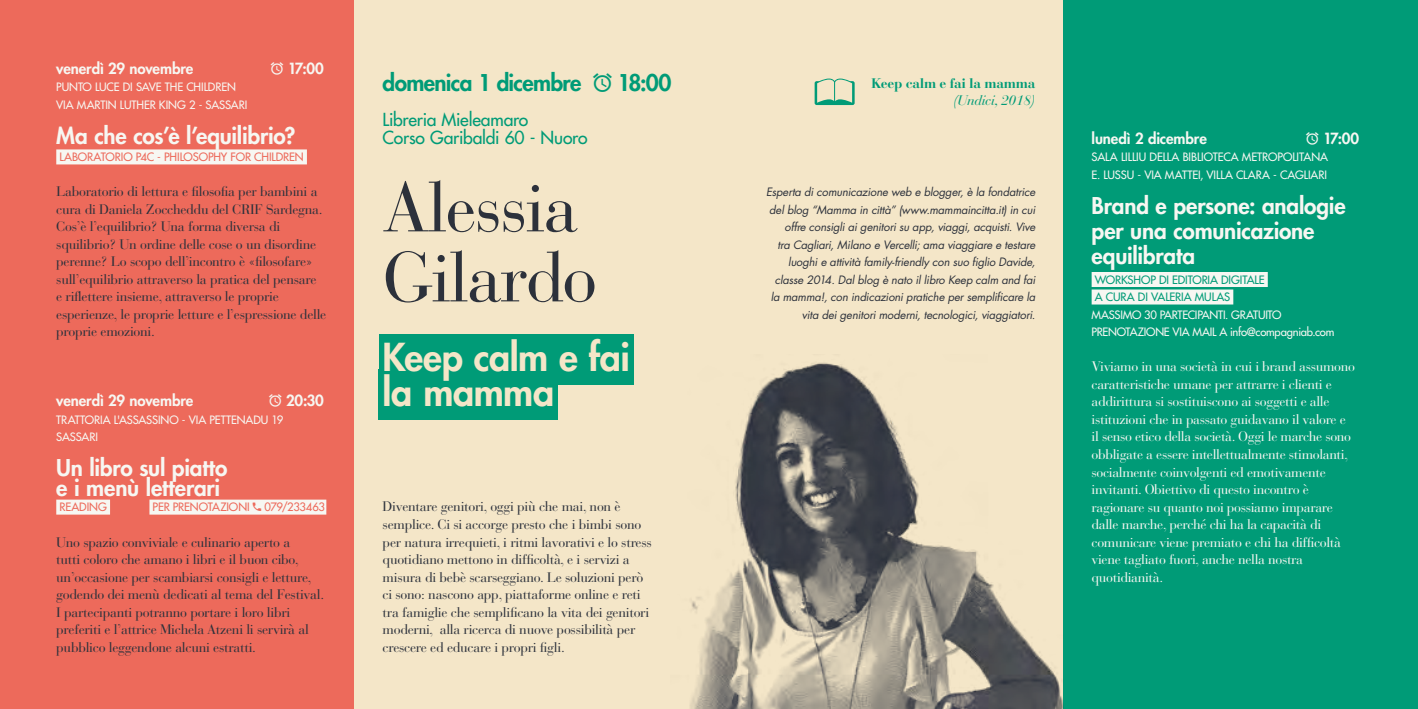
<style>
.page{position:relative;width:1418px;height:709px;background:#fff}
.page>*{position:absolute;margin:0;border:0;box-sizing:border-box;transform-origin:0 0}
.t1{font:70px/70px "Bauer Bodoni Std";letter-spacing:-.025em;color:#2c313b}
.t2{font:800 37.5px/35px "Futura Std";letter-spacing:-.015em;color:#f4e6c8}
.t3{font:800 22.5px/25px "Futura Std";letter-spacing:-.01em;color:#f7f7f2}
.t4{font:800 22.5px "Futura Std";letter-spacing:-.03em;color:#009b77}
.t5{font:500 17.5px/17.5px "Futura Std";letter-spacing:-.015em;color:#009b77}
.t6{font:800 15px "Futura Std";letter-spacing:-.005em;color:#f7f7f2}
.t7{font:13.75px/17.5px "Bauer Bodoni Std";letter-spacing:-.02em;color:#2c313b}
.t8{font:13.75px/17.5px "Bauer Bodoni Std";letter-spacing:-.025em;color:#f7f7f2}
.t9{font:700 13.75px "Bauer Bodoni Std";letter-spacing:-.02em;color:#009b77}
.t10{font:italic 13.75px "Bauer Bodoni Std";letter-spacing:-.02em;color:#009b77}
.t11{font:italic 11.25px/17.5px "Futura Std";letter-spacing:-.015em;color:#2c313b;text-align:right}
.t12{font:500 11.25px/17.5px "Futura Std";letter-spacing:-.015em;color:#f7f7f2}
.t13{font:500 11.25px "Futura Std";letter-spacing:-.01em;color:#ed6a5b}
.t14{font:500 11.25px/17.5px "Futura Std";letter-spacing:-.01em;color:#009b77}
.t15{font:500 11.25px "Futura Std";letter-spacing:-.03em;color:#ed6a5b}
</style>
<div class="page">
<div style="left:0;top:0;width:354px;height:709px;background:#ed6a5b"></div>
<div style="left:354px;top:0;width:709px;height:709px;background:#f4e6c8"></div>
<div style="left:1063px;top:0;width:354px;height:709px;background:#009b77"></div>
<div style="left:56px;top:149px;width:251px;height:15px;background:#f7f7f2"></div>
<div style="left:56px;top:499px;width:54px;height:15px;background:#f7f7f2"></div>
<div style="left:149px;top:499px;width:177px;height:15px;background:#f7f7f2"></div>
<div style="left:379px;top:334px;width:254px;height:50px;background:#009b77"></div>
<div style="left:379px;top:369px;width:179px;height:50px;background:#009b77"></div>
<svg style="left:814px;top:79px;width:40px;height:26px"></svg>
<div style="left:1091px;top:272px;width:176px;height:15px;background:#f7f7f2"></div>
<div style="left:1091px;top:289px;width:142px;height:15px;background:#f7f7f2"></div>
<img style="left:690px;top:362px;width:373px;height:347px">
<p class="t6" style="left:56px;top:59px;width:139px">venerdì 29 novembre</p>
<p class="t6" style="left:271px;top:59px;width:54px">▼ 17:00</p>
<p class="t12" style="left:56px;top:78px;width:192px">PUNTO LUCE DI SAVE THE CHILDREN<br>VIA MARTIN LUTHER KING 2 - SASSARI</p>
<h3 class="t3" style="left:56px;top:123px;width:241px">Ma che cos’è l’equilibrio?</h3>
<p class="t13" style="left:59px;top:150px;width:246px">LABORATORIO P4C - PHILOSOPHY FOR CHILDREN</p>
<p class="t7" style="left:56px;top:183px;width:271px">Laboratorio di lettura e filosofia per bambini a cura di Daniela Zoccheddu del CRIF Sardegna.<br>Cos’è l’equilibrio? Una forma diversa di squilibrio? Un ordine delle cose o un disordine perenne? Lo scopo dell’incontro è «filosofare» sull’equilibrio attraverso la pratica del pensare<br>e riflettere insieme, attraverso le proprie esperienze, le proprie letture e l’espressione delle proprie emozioni.</p>
<p class="t6" style="left:56px;top:391px;width:139px">venerdì 29 novembre</p>
<p class="t6" style="left:269px;top:391px;width:56px">▼ 20:30</p>
<p class="t12" style="left:56px;top:411px;width:229px">TRATTORIA L'ASSASSINO - VIA PETTENADU 19<br>SASSARI</p>
<h3 class="t3" style="left:56px;top:458px;width:173px;line-height:20px">Un libro sul piatto e i menù letterari</h3>
<p class="t13" style="left:59px;top:500px;width:49px">READING</p>
<p class="t13" style="left:153px;top:500px;width:99px">PER PRENOTAZIONI</p>
<p class="t15" style="left:264px;top:500px;width:62px">079/233463</p>
<p class="t7" style="left:56px;top:533px;width:269px">Uno spazio conviviale e culinario aperto a<br>tutti coloro che amano i libri e il buon cibo, un’occasione per scambiarsi consigli e letture, godendo dei menù dedicati al tema del Festival.<br>I partecipanti potranno portare i loro libri preferiti e l’attrice Michela Atzeni li servirà al pubblico leggendone alcuni estratti.</p>
<h3 class="t4" style="left:382px;top:69px;width:290px">domenica 1 dicembre ▼ 18:00</h3>
<p class="t5" style="left:382px;top:111px;width:206px">Libreria Mieleamaro<br>Corso Garibaldi 60 - Nuoro</p>
<h1 class="t1" style="left:382px;top:173px;width:216px">Alessia<br>Gilardo</h1>
<h2 class="t2" style="left:382px;top:340px;width:249px">Keep calm e fai la mamma</h2>
<p class="t7" style="left:382px;top:498px;width:271px">Diventare genitori, oggi più che mai, non è semplice. Ci si accorge presto che i bimbi sono per natura irrequieti, i ritmi lavorativi e lo stress quotidiano mettono in difficoltà, e i servizi a misura di bebè scarseggiano. Le soluzioni però ci sono: nascono app, piattaforme online e reti tra famiglie che semplificano la vita dei genitori moderni, alla ricerca di nuove possibilità per crescere ed educare i propri figli.</p>
<p class="t9" style="left:871px;top:74px;width:166px">Keep calm e fai la mamma</p>
<p class="t10" style="left:953px;top:92px;width:84px">(Undici, 2018)</p>
<p class="t11" style="left:766px;top:184px;width:271px">Esperta di comunicazione web e blogger, è la fondatrice del blog “Mamma in città” (www.mammaincitta.it) in cui offre consigli ai genitori su app, viaggi, acquisti. Vive<br>tra Cagliari, Milano e Vercelli; ama viaggiare e testare luoghi e attività family-friendly con suo figlio Davide, classe 2014. Dal blog è nato il libro Keep calm and fai la mamma!, con indicazioni pratiche per semplificare la vita dei genitori moderni, tecnologici, viaggiatori.</p>
<p class="t6" style="left:1091px;top:129px;width:117px">lunedì 2 dicembre</p>
<p class="t6" style="left:1306px;top:129px;width:54px">▼ 17:00</p>
<p class="t12" style="left:1091px;top:148px;width:238px">SALA LILLIU DELLA BIBLIOTECA METROPOLITANA<br>E. LUSSU - VIA MATTEI, VILLA CLARA - CAGLIARI</p>
<h3 class="t3" style="left:1091px;top:193px;width:255px">Brand e persone: analogie per una comunicazione equilibrata</h3>
<p class="t14" style="left:1094px;top:271px;width:171px">WORKSHOP DI EDITORIA DIGITALE<br>A CURA DI VALERIA MULAS</p>
<p class="t12" style="left:1091px;top:306px;width:244px">MASSIMO 30 PARTECIPANTI. GRATUITO<br>PRENOTAZIONE VIA MAIL A info@compagniab.com</p>
<p class="t8" style="left:1091px;top:358px;width:265px">Viviamo in una società in cui i brand assumono caratteristiche umane per attrarre i clienti e addirittura si sostituiscono ai soggetti e alle istituzioni che in passato guidavano il valore e il senso etico della società. Oggi le marche sono obbligate a essere intellettualmente stimolanti, socialmente coinvolgenti ed emotivamente invitanti. Obiettivo di questo incontro è ragionare su quanto noi possiamo imparare dalle marche, perché chi ha la capacità di comunicare viene premiato e chi ha difficoltà viene tagliato fuori, anche nella nostra quotidianità.</p>
</div>
